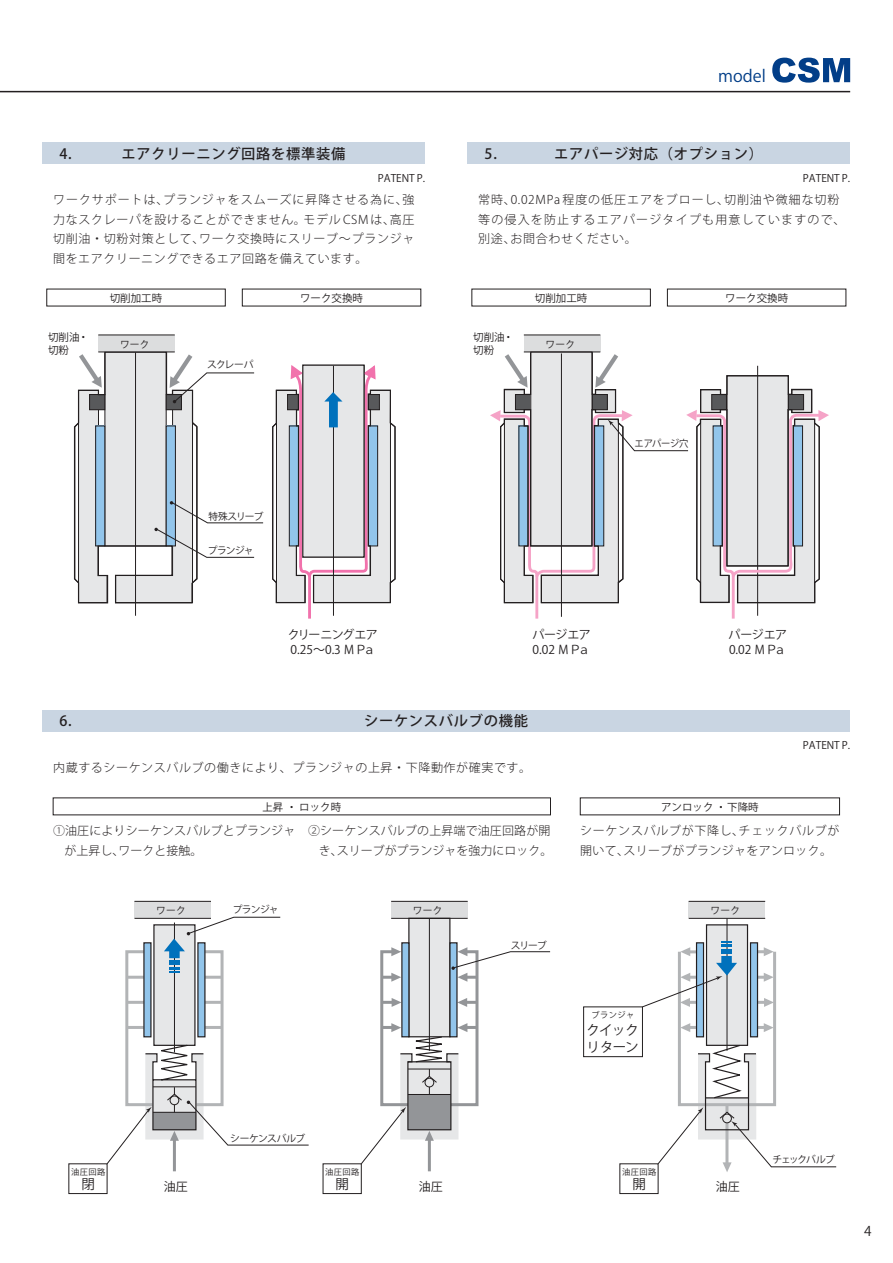
<style>
.page{position:relative;width:893px;height:1263px;background:#fff}
.page>*{position:absolute;margin:0;border:0;box-sizing:border-box;transform-origin:0 0}
.t1{font:16.5px "Koz Go Pro Regular 90 msp RKSJ H";color:#023e88}
.t2{font:14.25px "Koz Go Pro Medium 90 msp RKSJ H";letter-spacing:.05em;color:#231f20}
.t3{font:13.5px/16.5px "Koz Go Pro Regular 90 msp RKSJ H";letter-spacing:-.06em;color:#231f20}
.t4{font:12px/19.5px "Koz Go Pro Light 90 msp RKSJ H";letter-spacing:.05em;color:#231f20;text-align:justify}
.t5{font:12px/19.5px "Koz Go Pro Light 90 msp RKSJ H";letter-spacing:.075em;color:#231f20}
.t6{font:12px/19.5px "Koz Go Pro Light 90 msp RKSJ H";letter-spacing:.01em;color:#231f20}
.t7{font:12px/15px "Koz Go Pro Regular 90 msp RKSJ H";letter-spacing:-.02em;color:#231f20}
.t8{font:12px/15px "Koz Go Pro Regular 90 msp RKSJ H";letter-spacing:-.05em;color:#231f20}
.t9{font:10.5px/13.5px "Koz Go Pro Regular 90 msp RKSJ H";color:#231f20}
.t10{font:9.75px "Koz Go Pro Regular 90 msp RKSJ H";letter-spacing:-.05em;color:#231f20}
.t11{font:9.75px "Koz Go Pro Regular 90 msp RKSJ H";letter-spacing:-.03em;color:#231f20}
.t12{font:9.75px "Koz Go Pro Regular 90 msp RKSJ H";letter-spacing:-.11em;color:#231f20}
.t13{font:9.75px "Koz Go Pro Regular 90 msp RKSJ H";letter-spacing:-.05em;color:#231f20;scale:.95 1}
.t14{font:8.25px "Koz Go Pro Regular 90 msp RKSJ H";letter-spacing:.05em;color:#231f20}
</style>
<div class="page">
<div style="left:43px;top:710px;width:807px;height:21px;background:#c9d5e2"></div>
<hr style="left:0;top:91px;width:850px;height:1px;background:#231f20">
<div style="left:43px;top:143px;width:382px;height:21px;background:#c9d5e2"></div>
<div style="left:468px;top:143px;width:382px;height:21px;background:#c9d5e2"></div>
<div style="left:134px;top:901px;width:77px;height:17px;background:#dcddde"></div>
<div style="left:524px;top:335px;width:76px;height:17px;background:#dcddde"></div>
<div style="left:98px;top:335px;width:77px;height:17px;background:#dcddde"></div>
<div style="left:689px;top:901px;width:76px;height:17px;background:#dcddde"></div>
<hr style="left:173px;top:1137px;width:3px;height:34px;background:#939598">
<hr style="left:428px;top:1137px;width:3px;height:34px;background:#939598">
<svg style="left:763px;top:947px;width:7px;height:9px"></svg>
<svg style="left:759px;top:973px;width:13px;height:9px"></svg>
<svg style="left:759px;top:998px;width:13px;height:9px"></svg>
<svg style="left:759px;top:1023px;width:13px;height:9px"></svg>
<div style="left:678px;top:950px;width:98px;height:156px;border:3px solid #b2b4b6"></div>
<hr style="left:135px;top:352px;width:1px;height:264px;background:#231f20">
<svg style="left:658px;top:1054px;width:178px;height:118px"></svg>
<svg style="left:73px;top:351px;width:191px;height:253px"></svg>
<svg style="left:272px;top:365px;width:30px;height:239px"></svg>
<svg style="left:505px;top:351px;width:324px;height:253px"></svg>
<svg style="left:583px;top:1038px;width:174px;height:93px"></svg>
<svg style="left:302px;top:364px;width:457px;height:674px"></svg>
<hr style="left:134px;top:901px;width:77px;height:1px;background:#231f20">
<hr style="left:391px;top:918px;width:77px;height:1px;background:#231f20">
<hr style="left:391px;top:901px;width:77px;height:1px;background:#231f20">
<hr style="left:524px;top:352px;width:76px;height:1px;background:#231f20">
<hr style="left:524px;top:335px;width:76px;height:1px;background:#231f20">
<hr style="left:98px;top:352px;width:77px;height:1px;background:#231f20">
<hr style="left:98px;top:335px;width:77px;height:1px;background:#231f20">
<hr style="left:689px;top:918px;width:76px;height:1px;background:#231f20">
<hr style="left:689px;top:901px;width:76px;height:1px;background:#231f20">
<div style="left:323px;top:1163px;width:39px;height:31px;border:1px solid #231f20"></div>
<svg style="left:106px;top:917px;width:203px;height:247px"></svg>
<div style="left:583px;top:1007px;width:60px;height:50px;border:1px solid #231f20"></div>
<svg style="left:361px;top:947px;width:189px;height:217px"></svg>
<svg style="left:642px;top:941px;width:95px;height:66px"></svg>
<svg style="left:772px;top:58px;width:78px;height:25px"></svg>
<h1 class="t1" style="left:718px;top:70px;width:49px">model</h1>
<p class="t2" style="left:60px;top:148px;width:14px">4.</p>
<p class="t2" style="left:122px;top:148px;width:225px">エアクリーニング回路を標準装備</p>
<p class="t2" style="left:485px;top:148px;width:14px">5.</p>
<p class="t2" style="left:554px;top:148px;width:210px">エアパージ対応（オプション）</p>
<p class="t9" style="left:378px;top:172px;width:49px">PATENT P.</p>
<p class="t9" style="left:803px;top:172px;width:49px">PATENT P.</p>
<p class="t4" style="left:53px;top:192px;width:363px">ワークサポートは、プランジャをスムーズに昇降させる為に、強力なスクレーパを設けることができません。モデル CSM は、高圧切削油・切粉対策として、ワーク交換時にスリーブ～プランジャ間をエアクリーニングできるエア回路を備えています。</p>
<p class="t5" style="left:478px;top:192px;width:369px">常時、0.02MPa 程度の低圧エアをブローし、切削油や微細な切粉等の侵入を防止するエアパージタイプも用意していますので、別途、お問合わせください。</p>
<p class="t9" style="left:110px;top:293px;width:54px">切削加工時</p>
<p class="t9" style="left:300px;top:293px;width:64px">ワーク交換時</p>
<p class="t9" style="left:535px;top:293px;width:54px">切削加工時</p>
<p class="t9" style="left:725px;top:293px;width:64px">ワーク交換時</p>
<p class="t9" style="left:48px;top:331px;width:42px">切削油・切粉</p>
<p class="t9" style="left:473px;top:331px;width:42px">切削油・切粉</p>
<p class="t10" style="left:120px;top:340px;width:31px">ワーク</p>
<p class="t10" style="left:545px;top:340px;width:31px">ワーク</p>
<p class="t10" style="left:207px;top:361px;width:48px">スクレーパ</p>
<p class="t10" style="left:208px;top:512px;width:57px">特殊スリーブ</p>
<p class="t10" style="left:208px;top:547px;width:47px">プランジャ</p>
<p class="t13" style="left:635px;top:440px;width:58px">エアパージ穴</p>
<p class="t8" style="left:288px;top:629px;width:91px">クリーニングエア<br>0.25～0.3 ＭＰａ</p>
<p class="t7" style="left:532px;top:629px;width:60px">パージエア<br>0.02 ＭＰａ</p>
<p class="t7" style="left:729px;top:629px;width:60px">パージエア<br>0.02 ＭＰａ</p>
<p class="t2" style="left:60px;top:716px;width:14px">6.</p>
<p class="t2" style="left:364px;top:716px;width:165px">シーケンスバルブの機能</p>
<p class="t4" style="left:53px;top:759px;width:479px">内蔵するシーケンスバルブの働きにより、プランジャの上昇・下降動作が確実です。</p>
<p class="t9" style="left:262px;top:801px;width:80px">上昇・ロック時</p>
<p class="t9" style="left:661px;top:801px;width:99px">アンロック・下降時</p>
<p class="t9" style="left:803px;top:740px;width:49px">PATENT P.</p>
<p class="t6" style="left:64px;top:823px;width:233px;text-indent:-11px">①油圧によりシーケンスバルブとプランジャが上昇し、ワークと接触。</p>
<p class="t6" style="left:308px;top:823px;width:246px;text-align:right">②シーケンスバルブの上昇端で油圧回路が開き、スリーブがプランジャを強力にロック。</p>
<p class="t4" style="left:580px;top:823px;width:261px">シーケンスバルブが下降し、チェックバルブが開いて、スリーブがプランジャをアンロック。</p>
<p class="t10" style="left:233px;top:906px;width:47px">プランジャ</p>
<p class="t10" style="left:156px;top:907px;width:31px">ワーク</p>
<p class="t10" style="left:413px;top:907px;width:31px">ワーク</p>
<p class="t10" style="left:511px;top:941px;width:38px">スリーブ</p>
<p class="t14" style="left:591px;top:1012px;width:44px">ブランジャ</p>
<p class="t3" style="left:587px;top:1024px;width:54px">クイックリターン</p>
<p class="t10" style="left:710px;top:907px;width:31px">ワーク</p>
<p class="t14" style="left:71px;top:1169px;width:36px">油圧回路</p>
<p class="t3" style="left:81px;top:1178px;width:15px">閉</p>
<p class="t11" style="left:230px;top:1134px;width:76px">シーケンスバルブ</p>
<p class="t14" style="left:325px;top:1169px;width:36px">油圧回路</p>
<p class="t14" style="left:622px;top:1169px;width:36px">油圧回路</p>
<p class="t7" style="left:164px;top:1181px;width:25px">油圧</p>
<p class="t7" style="left:419px;top:1181px;width:25px">油圧</p>
<p class="t3" style="left:632px;top:1178px;width:15px">開</p>
<p class="t3" style="left:335px;top:1178px;width:15px">開</p>
<p class="t7" style="left:716px;top:1181px;width:25px">油圧</p>
<p class="t12" style="left:772px;top:1156px;width:64px">チェックバルブ</p>
<p class="t3" style="left:864px;top:1225px;width:9px">4</p>
</div>
